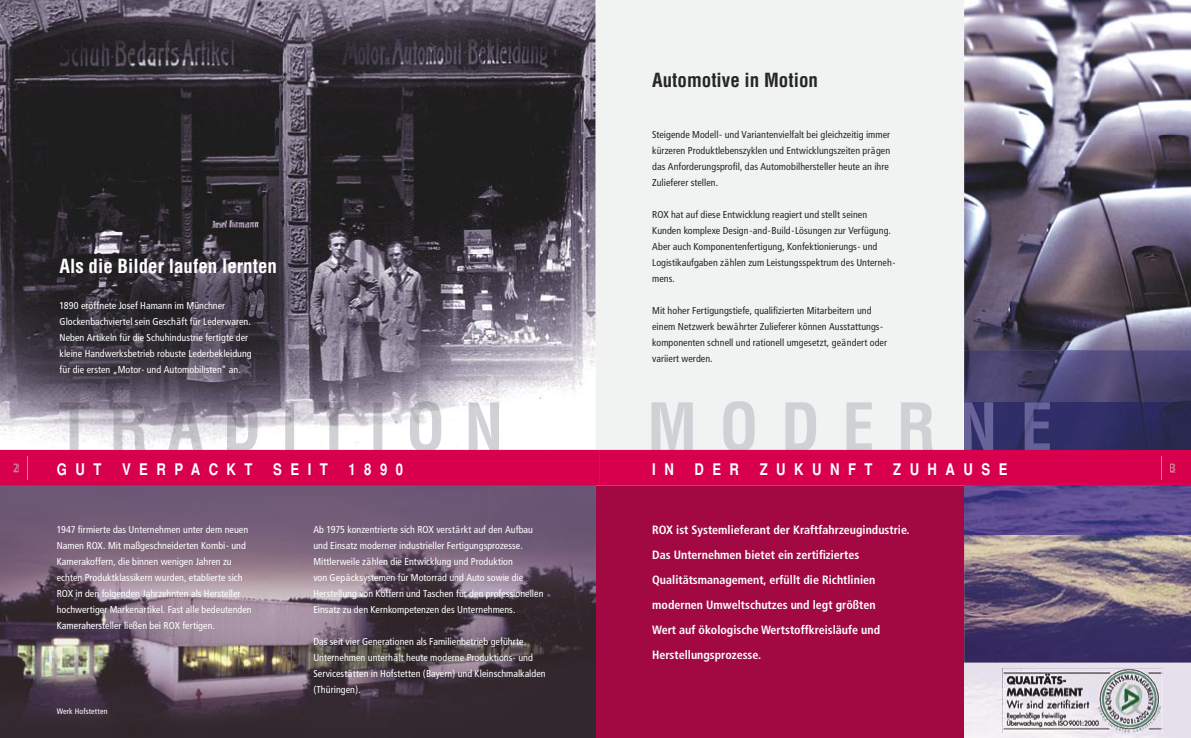
<style>
.page{position:relative;width:1191px;height:738px;background:#fff}
.page>*{position:absolute;margin:0;border:0;box-sizing:border-box;transform-origin:0 0}
.t1{font:700 condensed 64px "Helvetica";letter-spacing:.35em;color:#d0d1d4}
.t2{font:700 condensed 19px "Helvetica";color:#fff}
.t3{font:700 condensed 19px "Helvetica";color:#262628}
.t4{font:700 condensed 16px "Helvetica";letter-spacing:.53em;color:#fff}
.t5{font:700 condensed 12px/25px "Frutiger";color:#fff}
.t6{font:700 condensed 12px "Frutiger";color:#c8888f}
.t7{font:condensed 10px/16px "Frutiger";letter-spacing:.005em;color:#fff}
.t8{font:condensed 10px/16px "Frutiger";letter-spacing:.005em;color:#262628}
.t9{font:condensed 8px "Frutiger";letter-spacing:.015em;color:#fff}
.s1{color:#f8f8f8}
</style>
<div class="page">
<div style="left:595px;top:0;width:369px;height:449px;background:#f1f2f2"></div>
<img style="left:964px;top:534px;width:32px;height:128px">
<img style="left:996px;top:534px;width:195px;height:128px">
<div style="left:596px;top:485px;width:368px;height:252px;background:#a20942"></div>
<img style="left:0;top:0;width:70px;height:440px">
<img style="left:491px;top:0;width:104px;height:402px">
<img style="left:70px;top:0;width:421px;height:401px">
<img style="left:964px;top:662px;width:227px;height:75px">
<img style="left:1003px;top:668px;width:159px;height:64px">
<img style="left:59px;top:401px;width:440px;height:48px">
<img style="left:964px;top:0;width:32px;height:350px">
<img style="left:996px;top:0;width:195px;height:350px">
<img style="left:964px;top:485px;width:227px;height:49px">
<img style="left:0;top:485px;width:595px;height:252px">
<img style="left:595px;top:485px;width:1px;height:252px">
<img style="left:964px;top:350px;width:227px;height:99px">
<div style="left:651px;top:401px;width:282px;height:48px;background:#f1f2f2"></div>
<hr style="left:962px;top:402px;width:2px;height:47px;background:#f1f2f2">
<img style="left:964px;top:402px;width:85px;height:47px">
<div style="left:0;top:449px;width:1191px;height:36px;background:#d8004c"></div>
<h2 class="t2" style="left:60px;top:254px;width:219px">Als die Bilder laufen lernten</h2>
<p class="t7" style="left:60px;top:297px;width:194px">1890 eröffnete Josef Hamann im Münchner Glockenbachviertel sein Geschäft für Lederwaren.<br>Neben Artikeln für die Schuhindustrie fertigte der kleine Handwerksbetrieb robuste Lederbekleidung für die ersten „Motor- und Automobilisten“ an.</p>
<h2 class="t3" style="left:652px;top:69px;width:167px">Automotive in Motion</h2>
<p class="t8" style="left:652px;top:126px;width:239px">Steigende Modell- und Variantenvielfalt bei gleichzeitig immer kürzeren Produktlebenszyklen und Entwicklungszeiten prägen das Anforderungsprofil, das Automobilhersteller heute an ihre Zulieferer stellen.</p>
<p class="t8" style="left:652px;top:206px;width:245px">ROX hat auf diese Entwicklung reagiert und stellt seinen Kunden komplexe Design-and-Build-Lösungen zur Verfügung.<br>Aber auch Komponentenfertigung, Konfektionierungs- und Logistikaufgaben zählen zum Leistungsspektrum des Unterneh&shy;mens.</p>
<p class="t8" style="left:652px;top:302px;width:236px">Mit hoher Fertigungstiefe, qualifizierten Mitarbeitern und einem Netzwerk bewährter Zulieferer können Ausstattungs&shy;komponenten schnell und rationell umgesetzt, geändert oder variiert werden.</p>
<h1 class="t1" style="left:647px;top:388px;width:407px">MODER<span class="s1">NE</span></h1>
<p class="t6" style="left:13px;top:460px;width:8px">2</p>
<h3 class="t4" style="left:57px;top:459px;width:46px">GUT</h3>
<h3 class="t4" style="left:122px;top:459px;width:132px">VERPACKT</h3>
<h3 class="t4" style="left:273px;top:459px;width:56px">SEIT</h3>
<h3 class="t4" style="left:348px;top:459px;width:56px">1890</h3>
<h3 class="t4" style="left:652px;top:459px;width:23px">I N</h3>
<h3 class="t4" style="left:694px;top:459px;width:46px">DER</h3>
<h3 class="t4" style="left:759px;top:459px;width:114px">ZUKUNFT</h3>
<h3 class="t4" style="left:893px;top:459px;width:116px">ZUHAUSE</h3>
<p class="t6" style="left:1170px;top:460px;width:8px">3</p>
<p class="t7" style="left:57px;top:521px;width:197px">1947 firmierte das Unternehmen unter dem neuen Namen ROX. Mit maßgeschneiderten Kombi- und Kamerakoffern, die binnen wenigen Jahren zu echten Produktklassikern wurden, etablierte sich ROX in den folgenden Jahrzehnten als Hersteller hochwertiger Markenartikel. Fast alle bedeutenden Kamerahersteller ließen bei ROX fertigen.</p>
<p class="t9" style="left:57px;top:705px;width:52px">Werk Hofstetten</p>
<p class="t7" style="left:313px;top:521px;width:232px">Ab 1975 konzentrierte sich ROX verstärkt auf den Aufbau und Einsatz moderner industrieller Fertigungsprozesse.<br>Mittlerweile zählen die Entwicklung und Produktion<br>von Gepäcksystemen für Motorrad und Auto sowie die Herstellung von Koffern und Taschen für den professionellen Einsatz zu den Kernkompetenzen des Unternehmens.</p>
<p class="t7" style="left:313px;top:633px;width:234px">Das seit vier Generationen als Familienbetrieb geführte Unternehmen unterhält heute moderne Produktions- und Servicestätten in Hofstetten (Bayern) und Kleinschmalkalden (Thüringen).</p>
<p class="t5" style="left:652px;top:517px;width:259px">ROX ist Systemlieferant der Kraftfahrzeugindustrie.<br>Das Unternehmen bietet ein zertifiziertes Qualitätsmanagement, erfüllt die Richtlinien modernen Umweltschutzes und legt größten<br>Wert auf ökologische Wertstoffkreisläufe und Herstellungsprozesse.</p>
</div>
